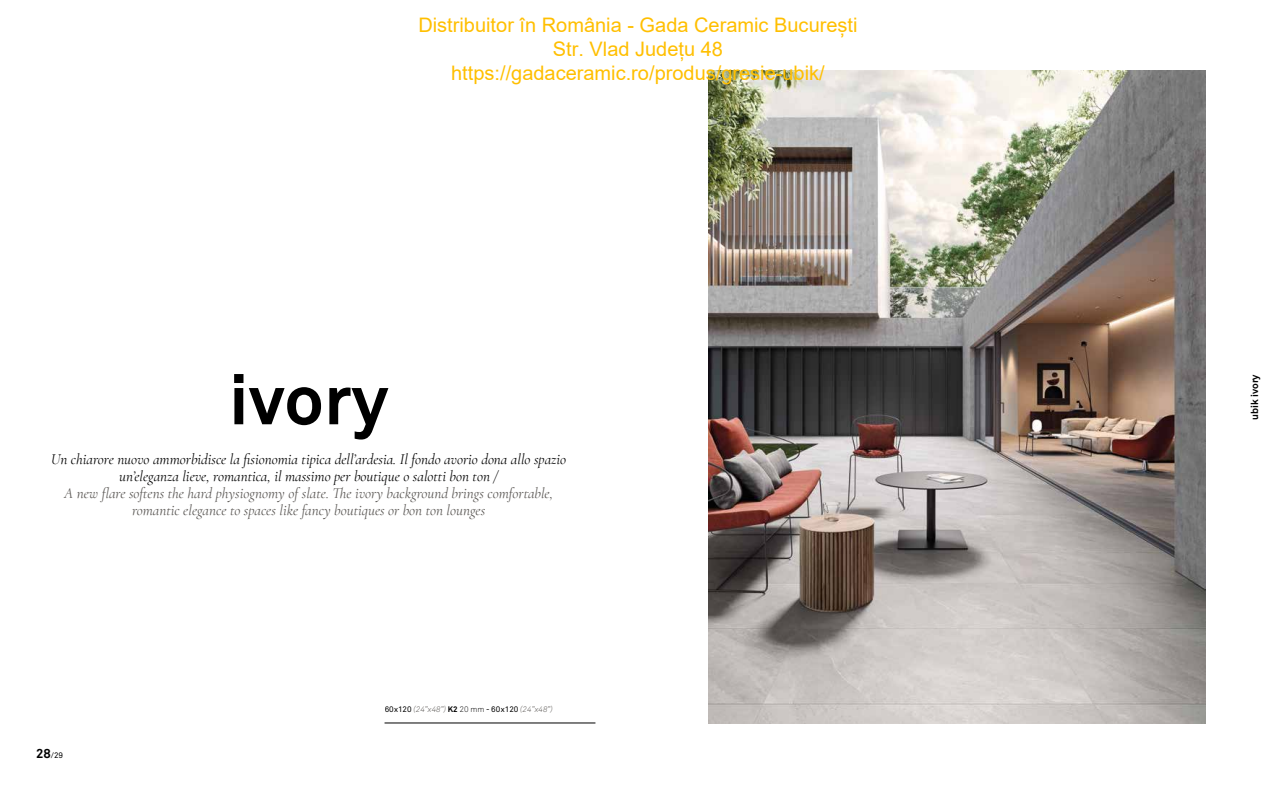
<style>
.page{position:relative;width:1276px;height:794px;background:#fff}
.page>*{position:absolute;margin:0;border:0;box-sizing:border-box;transform-origin:0 0}
.t1{font:700 69.7px "Akkurat Std";color:#000}
.t2{font:20px/24px "Arial";color:#ffbf00;text-align:center}
.t3{font:italic 15px/17px "Cormorant Garamond";color:#000;text-align:center}
.t4{font:italic 15px/17px "Cormorant Garamond";color:#5a5754;text-align:center}
.t5{font:700 10px "Akkurat Std";color:#000}
.t6{font:italic 300 8px "Akkurat Std";color:#5a5754}
.t7{font:8px "Akkurat Std";color:#000}
.s1{font-weight:700;font-size:13px}
.s2{font-weight:400;font-style:normal;color:#000}
.s3{font-weight:700;font-style:normal;color:#000}
.s4{font-style:normal;color:#000}
</style>
<div class="page">
<img style="left:709px;top:71px;width:496px;height:652px">
<hr style="left:384px;top:723px;width:211px;height:1px;background:#000">
<h2 class="t2" style="left:418px;top:13px;width:441px">Distribuitor în România - Gada Ceramic București<br>Str. Vlad Județu 48 https://gadaceramic.ro/produs/gresie-ubik/</h2>
<h1 class="t1" style="left:229px;top:357px;width:161px">ivory</h1>
<p class="t5" style="left:1248px;top:420px;width:47px;rotate:-90deg">ubik ivory</p>
<p class="t3" style="left:51px;top:450px;width:516px">Un chiarore nuovo ammorbidisce la fisionomia tipica dell’ardesia. Il fondo avorio dona allo spazio un’eleganza lieve, romantica, il massimo per boutique o salotti bon ton /</p>
<p class="t4" style="left:64px;top:484px;width:490px">A new flare softens the hard physiognomy of slate. The ivory background brings comfortable, romantic elegance to spaces like fancy boutiques or bon ton lounges</p>
<p class="t7" style="left:36px;top:750px;width:29px"><span class="s1">28</span>/29</p>
<p class="t6" style="left:384px;top:705px;width:170px"><span class="s2">60x120</span> (24”x48”) <span class="s3">K2</span> <span class="s4">20 mm</span> <span class="s2">- 60x120</span> (24”x48”)</p>
</div>
